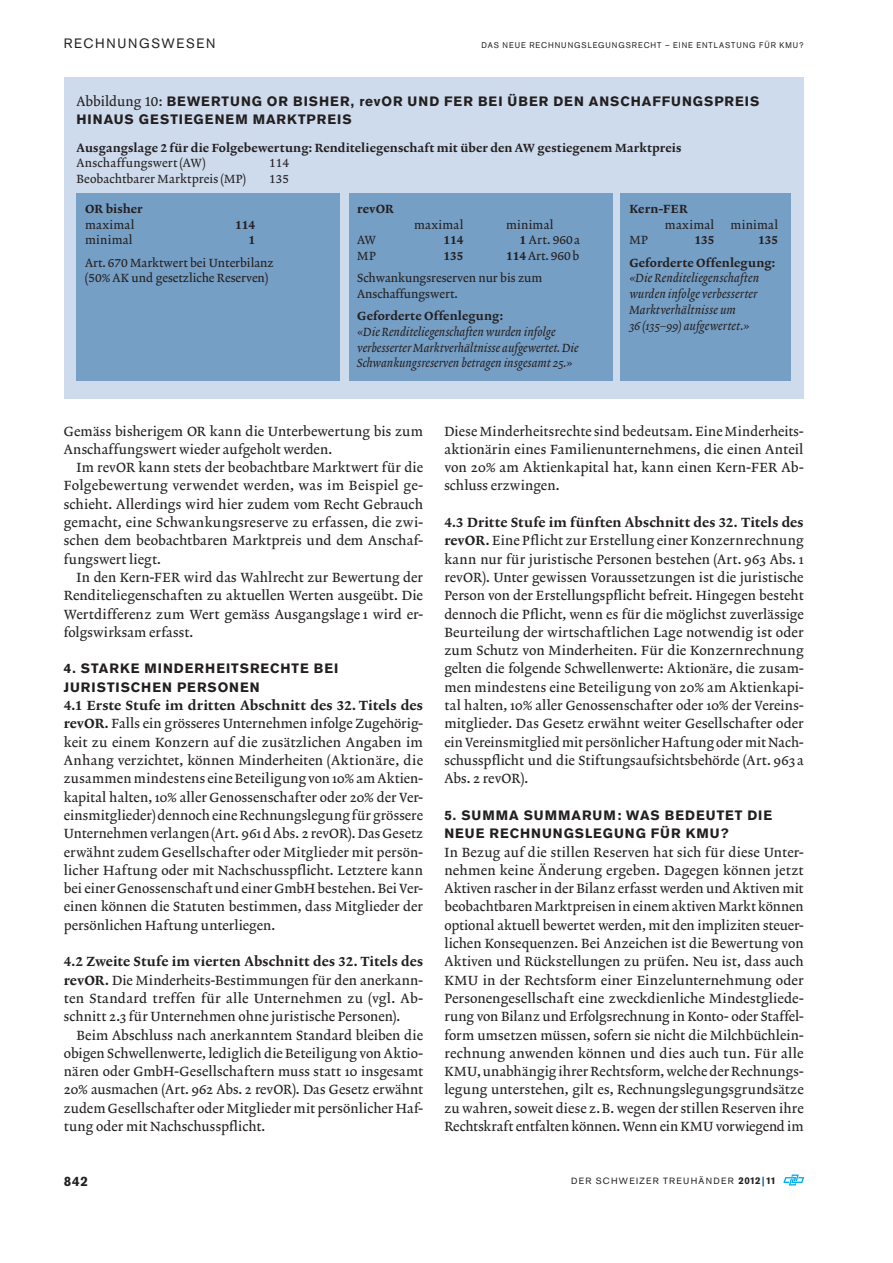
<style>
.page{position:relative;width:893px;height:1263px;background:#fff}
.page>*{position:absolute;margin:0;border:0;box-sizing:border-box;transform-origin:0 0}
.t1{font:13.5px/18.3px "Lexicon No 2 A Roman Txt";letter-spacing:.01em;color:#231f20;text-align:justify}
.t2{font:700 13.5px/18.3px "Akzidenz Grotesk BE";letter-spacing:.075em;color:#231f20}
.t3{font:13.5px "Lexicon No 2 D Roman Tab";letter-spacing:.01em;color:#231f20}
.t4{font:13.5px "Akzidenz Grotesk BE";letter-spacing:.13em;color:#231f20}
.t5{font:12px/15.8px "Lexicon No 2 A Italic Txt";color:#231f20}
.t6{font:12px "Lexicon No 2 D Roman Txt";letter-spacing:.015em;color:#231f20}
.t7{font:12px/15.8px "Lexicon No 2 A Roman Tab";color:#231f20}
.t8{font:12px "Lexicon No 2 A Roman Txt";letter-spacing:.02em;color:#231f20}
.t9{font:12px "Lexicon No 2 D Roman Tab";color:#231f20}
.t10{font:9px "Akzidenz Grotesk BE";letter-spacing:.14em;color:#231f20}
.t11{font:8.25px "Akzidenz Grotesk BE";letter-spacing:.125em;color:#231f20;scale:.95 1}
.s1{font-family:"Lexicon No 2 A Roman Tab";font-weight:400}
.s2{font-family:"Lexicon No 2 D Roman Tab"}
.s3{font-family:"Lexicon No 2 A Roman Tab"}
.s4{font-weight:700;font-size:9.75px}
.s5{font-weight:700;font-size:9.75px;color:#005a91}
</style>
<div class="page">
<svg style="left:783px;top:1174px;width:21px;height:11px"></svg>
<div style="left:64px;top:78px;width:740px;height:321px;background:#cddbec"></div>
<div style="left:77px;top:194px;width:263px;height:187px;background:#769fc5"></div>
<div style="left:349px;top:194px;width:263px;height:187px;background:#769fc5"></div>
<div style="left:621px;top:194px;width:170px;height:187px;background:#769fc5"></div>
<p class="t4" style="left:64px;top:35px;width:153px">RECHNUNGSWES EN</p>
<p class="t11" style="left:482px;top:40px;width:340px">DAS NEUE RECHNUNGSLEGUNGS RECHT – EINE ENTLASTUNG FÜR KMU ?</p>
<p class="t2" style="left:77px;top:92px;width:684px"><span class="s1">Abbildung 10:</span> BEWERTUNG OR BISHER, REVOR UND FER BEI ÜBER DEN ANSCHAFFUNGSPREIS<br>HINAUS GESTIEGENEM MARKTPREIS</p>
<p class="t6" style="left:77px;top:140px;width:606px">Ausgangslage <span class="s2">2</span> für die Folgebewertung: Renditeliegenschaft mit über den AW gestiegenem Marktpreis</p>
<p class="t8" style="left:77px;top:156px;width:130px">Anschaffungswert (AW)</p>
<p class="t7" style="left:269px;top:156px;width:22px">114</p>
<p class="t8" style="left:77px;top:172px;width:171px">Beobachtbarer Marktpreis (MP)</p>
<p class="t7" style="left:269px;top:172px;width:22px">135</p>
<p class="t6" style="left:85px;top:202px;width:59px">OR bisher</p>
<p class="t8" style="left:85px;top:218px;width:51px">maximal</p>
<p class="t9" style="left:235px;top:217px;width:22px">114</p>
<p class="t8" style="left:85px;top:233px;width:49px">minimal</p>
<p class="t9" style="left:248px;top:233px;width:8px">1</p>
<p class="t7" style="left:85px;top:255px;width:190px">Art. 670 Marktwert bei Unterbilanz (50% AK und gesetzliche Reserven)</p>
<p class="t6" style="left:629px;top:202px;width:60px">Kern-FER</p>
<p class="t8" style="left:665px;top:218px;width:51px">maximal</p>
<p class="t8" style="left:730px;top:218px;width:49px">minimal</p>
<p class="t7" style="left:629px;top:233px;width:20px">MP</p>
<p class="t9" style="left:694px;top:233px;width:22px">135</p>
<p class="t9" style="left:758px;top:233px;width:22px">135</p>
<p class="t6" style="left:629px;top:255px;width:147px">Geforderte Offenlegung:</p>
<p class="t5" style="left:629px;top:271px;width:131px">«Die Renditeliegenschaften wurden infolge verbesserter<br>Marktverhältnisse um<br>36 (135–99) aufgewertet.»</p>
<p class="t6" style="left:357px;top:202px;width:38px">revOR</p>
<p class="t8" style="left:414px;top:218px;width:51px">maximal</p>
<p class="t8" style="left:506px;top:218px;width:49px">minimal</p>
<p class="t8" style="left:357px;top:233px;width:20px">AW</p>
<p class="t9" style="left:443px;top:233px;width:22px">114</p>
<p class="t8" style="left:519px;top:233px;width:62px"><span class="s2">1</span> Art. <span class="s3">960</span>a</p>
<p class="t7" style="left:357px;top:249px;width:20px">MP</p>
<p class="t9" style="left:443px;top:249px;width:22px">135</p>
<p class="t7" style="left:357px;top:245px;width:224px;line-height:22.2px;text-indent:149px"><span class="s2">114</span> Art. 960b<br>Schwankungsreserven nur bis zum</p>
<p class="t7" style="left:357px;top:287px;width:102px">Anschaffungswert.</p>
<p class="t6" style="left:357px;top:309px;width:147px">Geforderte Offenlegung:</p>
<p class="t5" style="left:357px;top:324px;width:223px">«Die Renditeliegenschaften wurden infolge verbesserter Marktverhältnisse aufgewertet. Die<br>Schwankungsreserven betragen insgesamt 25.»</p>
<p class="t1" style="left:64px;top:422px;width:361px">Gemäss bisherigem OR kann die Unterbewertung bis zum<br>Anschaffungswert wieder aufgeholt werden.</p>
<p class="t1" style="left:64px;top:459px;width:361px;text-indent:13px">Im revOR kann stets der beobachtbare Marktwert für die Folgebewertung verwendet werden, was im Beispiel ge&shy;schieht. Allerdings wird hier zudem vom Recht Gebrauch gemacht, eine Schwankungsreserve zu erfassen, die zwi&shy;schen dem beobachtbaren Marktpreis und dem Anschaf&shy;fungswert liegt.</p>
<p class="t1" style="left:64px;top:569px;width:361px;text-indent:13px">In den Kern-FER wird das Wahlrecht zur Bewertung der Renditeliegenschaften zu aktuellen Werten ausgeübt. Die Wertdifferenz zum Wert gemäss Ausgangslage 1 wird er&shy;folgswirksam erfasst.</p>
<p class="t2" style="left:64px;top:660px;width:276px">4. STARKE MINDERHEITSRECHTE BEI<br>JURISTISCHEN PERSONEN</p>
<p class="t3" style="left:64px;top:697px;width:361px">4.1 Erste Stufe im dritten Abschnitt des 32. Titels des</p>
<p class="t1" style="left:64px;top:715px;width:361px"><span class="s2">revOR.</span> Falls ein grösseres Unternehmen infolge Zugehörig&shy;keit zu einem Konzern auf die zusätzlichen Angaben im Anhang verzichtet, können Minderheiten (Aktionäre, die zusammen mindestens eine Beteiligung von 10% am Aktien&shy;kapital halten, 10% aller Genossenschafter oder 20% der Ver&shy;einsmitglieder) dennoch eine Rechnungslegung für grössere Unternehmen verlangen (Art. 961d Abs. 2 revOR). Das Gesetz erwähnt zudem Gesellschafter oder Mitglieder mit persön&shy;licher Haftung oder mit Nachschusspflicht. Letztere kann bei einer Genossenschaft und einer GmbH bestehen. Bei Ver&shy;einen können die Statuten bestimmen, dass Mitglieder der persönlichen Haftung unterliegen.</p>
<p class="t3" style="left:64px;top:953px;width:361px">4.2 Zweite Stufe im vierten Abschnitt des 32. Titels des</p>
<p class="t1" style="left:64px;top:971px;width:361px"><span class="s2">revOR.</span> Die Minderheits-Bestimmungen für den anerkann&shy;ten Standard treffen für alle Unternehmen zu (vgl. Ab&shy;schnitt 2.3 für Unternehmen ohne juristische Personen).</p>
<p class="t1" style="left:64px;top:1026px;width:361px;text-indent:13px">Beim Abschluss nach anerkanntem Standard bleiben die obigen Schwellenwerte, lediglich die Beteiligung von Aktio&shy;nären oder GmbH-Gesellschaftern muss statt 10 insgesamt 20% ausmachen (Art. 962 Abs. 2 revOR). Das Gesetz erwähnt zudem Gesellschafter oder Mitglieder mit persönlicher Haf&shy;tung oder mit Nachschusspflicht.</p>
<p class="t1" style="left:444px;top:422px;width:361px">Diese Minderheitsrechte sind bedeutsam. Eine Minderheits&shy;aktionärin eines Familienunternehmens, die einen Anteil von 20% am Aktienkapital hat, kann einen Kern-FER Ab&shy;schluss erzwingen.</p>
<p class="t3" style="left:444px;top:514px;width:361px">4.3 Dritte Stufe im fünften Abschnitt des 32. Titels des</p>
<p class="t1" style="left:444px;top:532px;width:361px"><span class="s2">revOR.</span> Eine Pflicht zur Erstellung einer Konzernrechnung kann nur für juristische Personen bestehen (Art. 963 Abs. 1 revOR). Unter gewissen Voraussetzungen ist die juristische Person von der Erstellungspflicht befreit. Hingegen besteht dennoch die Pflicht, wenn es für die möglichst zuverlässige Beurteilung der wirtschaftlichen Lage notwendig ist oder zum Schutz von Minderheiten. Für die Konzernrechnung gelten die folgende Schwellenwerte: Aktionäre, die zusam&shy;men mindestens eine Beteiligung von 20% am Aktienkapi&shy;tal halten, 10% aller Genossenschafter oder 10% der Vereins&shy;mitglieder. Das Gesetz erwähnt weiter Gesellschafter oder ein Vereinsmitglied mit persönlicher Haftung oder mit Nach&shy;schusspflicht und die Stiftungsaufsichtsbehörde (Art. 963 a Abs. 2 revOR).</p>
<p class="t2" style="left:444px;top:806px;width:328px">5. SUMMA SUMMARUM: WAS BEDEUTET DIE<br>NEUE RECHNUNGSLEGUNG FÜR KMU?</p>
<p class="t1" style="left:444px;top:843px;width:361px">In Bezug auf die stillen Reserven hat sich für diese Unter&shy;nehmen keine Änderung ergeben. Dagegen können jetzt Aktiven rascher in der Bilanz erfasst werden und Aktiven mit beobachtbaren Marktpreisen in einem aktiven Markt können optional aktuell bewertet werden, mit den impliziten steuer&shy;lichen Konsequenzen. Bei Anzeichen ist die Bewertung von Aktiven und Rückstellungen zu prüfen. Neu ist, dass auch KMU in der Rechtsform einer Einzelunternehmung oder Personengesellschaft eine zweckdienliche Mindestgliede&shy;rung von Bilanz und Erfolgsrechnung in Konto- oder Staffel&shy;form umsetzen müssen, sofern sie nicht die Milchbüchlein&shy;rechnung anwenden können und dies auch tun. Für alle KMU, unabhängig ihrer Rechtsform, welche der Rechnungs&shy;legung unterstehen, gilt es, Rechnungslegungsgrundsätze zu wahren, soweit diese z.B. wegen der stillen Reserven ihre Rechtskraft entfalten können. Wenn ein KMU vorwiegend im</p>
<p class="t2" style="left:64px;top:1172px;width:26px">842</p>
<p class="t10" style="left:571px;top:1175px;width:207px">DER SCHWEIZER TREUHÄND ER <span class="s4">2012</span><span class="s5">|</span><span class="s4">11</span></p>
</div>
